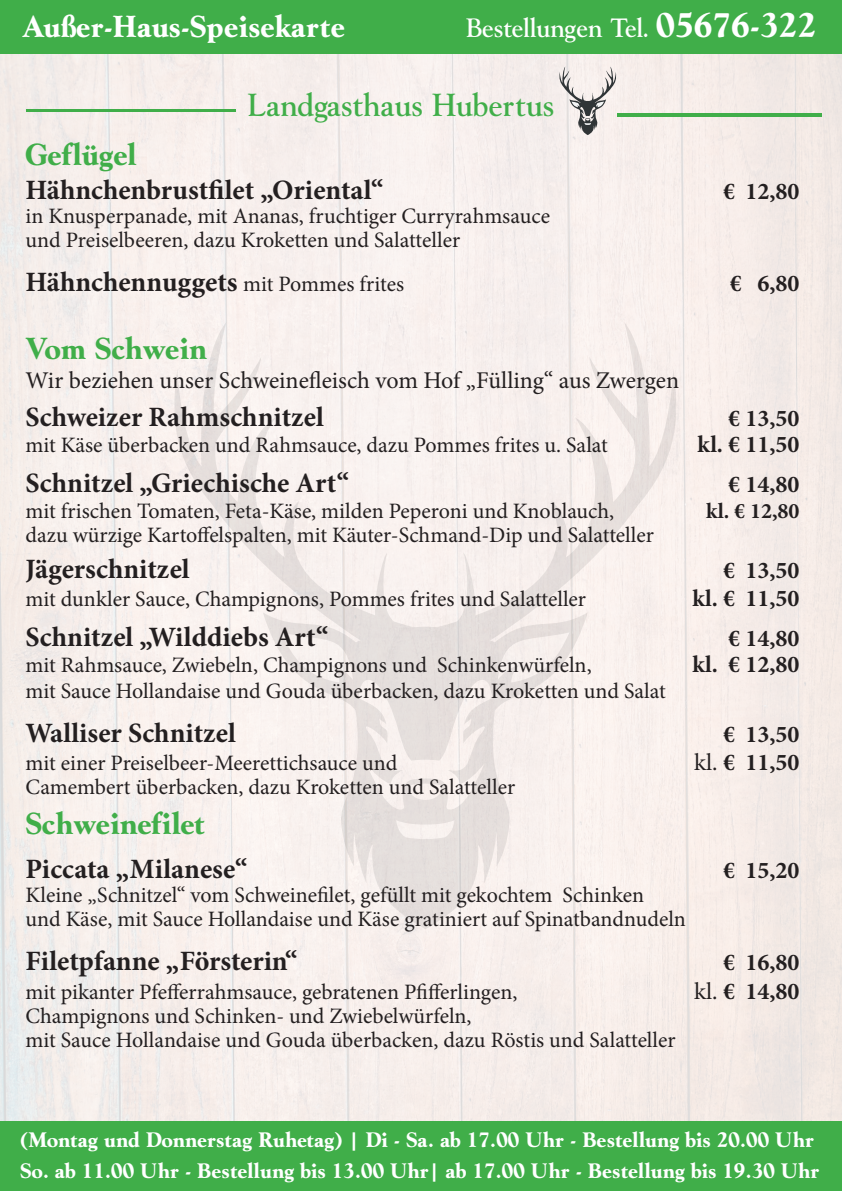
<style>
.page{position:relative;width:842px;height:1191px;background:#fff}
.page>*{position:absolute;margin:0;border:0;box-sizing:border-box;transform-origin:0 0}
.t1{font:33.6px "Goudy Light DTC";color:#40ae49}
.t2{font:32px "Goudy Bold DTC";color:#40ae49}
.t3{font:32px "Goudy Bold DTC";color:#fff}
.t4{font:700 28px "Minion Pro";color:#231f20}
.t5{font:28px "Goudy Light DTC";color:#fff}
.t6{font:700 24px "Minion Pro";color:#231f20}
.t7{font:24px "Minion Pro";letter-spacing:-.005em;color:#231f20}
.t8{font:22px/24px "Minion Pro";color:#231f20}
.t9{font:22px/30px "Goudy Bold DTC";color:#fff}
.t10{font:700 22px "Minion Pro";color:#231f20}
.s1{font-family:"Goudy Bold DTC";font-size:36px}
.s2{font-weight:400;font-size:22px}
.s3{font-weight:400}
</style>
<div class="page">
<img style="left:0;top:54px;width:842px;height:1067px">
<svg style="left:263px;top:612px;width:325px;height:317px;fill:#f7f0ed"></svg>
<svg style="left:396px;top:820px;width:58px;height:20px"></svg>
<svg style="left:281px;top:659px;width:72px;height:23px"></svg>
<svg style="left:168px;top:322px;width:245px;height:337px;fill:#f9f1ef"></svg>
<svg style="left:438px;top:322px;width:245px;height:337px;fill:#f8f0ed"></svg>
<svg style="left:498px;top:631px;width:71px;height:51px"></svg>
<svg style="left:559px;top:67px;width:58px;height:68px"></svg>
<hr style="left:26px;top:109px;width:209px;height:3px;background:#40ae49">
<hr style="left:618px;top:113px;width:204px;height:3px;background:#40ae49">
<div style="left:0;top:0;width:842px;height:54px;background:#40ae49"></div>
<div style="left:0;top:1121px;width:842px;height:70px;background:#40ae49"></div>
<h2 class="t3" style="left:22px;top:9px;width:324px">Außer-Haus-Speisekarte</h2>
<p class="t5" style="left:466px;top:13px;width:351px">Bestellungen Tel. <span class="s1">05676-322</span></p>
<h1 class="t1" style="left:248px;top:87px;width:308px">Landgasthaus Hubertus</h1>
<h2 class="t2" style="left:26px;top:137px;width:113px">Geflügel</h2>
<p class="t4" style="left:26px;top:171px;width:360px">Hähnchenbrustfilet „Oriental“</p>
<p class="t6" style="left:723px;top:175px;width:78px">€ 12,80</p>
<p class="t8" style="left:26px;top:204px;width:526px">in Knusperpanade, mit Ananas, fruchtiger Curryrahmsauce und Preiselbeeren, dazu Kroketten und Salatteller</p>
<p class="t4" style="left:26px;top:263px;width:380px">Hähnchennuggets <span class="s2">mit Pommes frites</span></p>
<p class="t6" style="left:730px;top:267px;width:71px">€ 6,80</p>
<h2 class="t2" style="left:26px;top:331px;width:183px">Vom Schwein</h2>
<p class="t7" style="left:26px;top:364px;width:655px">Wir beziehen unser Schweinefleisch vom Hof „Fülling“ aus Zwergen</p>
<p class="t4" style="left:26px;top:397px;width:300px">Schweizer Rahmschnitzel</p>
<p class="t6" style="left:728px;top:401px;width:73px">€ 13,50</p>
<p class="t8" style="left:26px;top:433px;width:584px">mit Käse überbacken und Rahmsauce, dazu Pommes frites u. Salat</p>
<p class="t6" style="left:698px;top:427px;width:103px">kl. € 11,50</p>
<p class="t4" style="left:26px;top:463px;width:325px">Schnitzel „Griechische Art“</p>
<p class="t6" style="left:728px;top:467px;width:73px">€ 14,80</p>
<p class="t8" style="left:26px;top:499px;width:590px">mit frischen Tomaten, Feta-Käse, milden Peperoni und Knoblauch,</p>
<p class="t10" style="left:706px;top:495px;width:95px">kl. € 12,80</p>
<p class="t8" style="left:26px;top:523px;width:630px">dazu würzige Kartoffelspalten, mit Käuter-Schmand-Dip und Salatteller</p>
<p class="t4" style="left:26px;top:549px;width:166px">Jägerschnitzel</p>
<p class="t6" style="left:723px;top:553px;width:78px">€ 13,50</p>
<p class="t8" style="left:26px;top:587px;width:562px">mit dunkler Sauce, Champignons, Pommes frites und Salatteller</p>
<p class="t6" style="left:692px;top:581px;width:109px">kl. € 11,50</p>
<p class="t4" style="left:26px;top:617px;width:304px">Schnitzel „Wilddiebs Art“</p>
<p class="t6" style="left:728px;top:621px;width:73px">€ 14,80</p>
<p class="t8" style="left:26px;top:653px;width:568px">mit Rahmsauce, Zwiebeln, Champignons und Schinkenwürfeln,</p>
<p class="t6" style="left:692px;top:647px;width:109px">kl. € 12,80</p>
<p class="t8" style="left:26px;top:679px;width:642px">mit Sauce Hollandaise und Gouda überbacken, dazu Kroketten und Salat</p>
<p class="t4" style="left:26px;top:713px;width:212px">Walliser Schnitzel</p>
<p class="t6" style="left:723px;top:717px;width:78px">€ 13,50</p>
<p class="t8" style="left:26px;top:751px;width:373px">mit einer Preiselbeer-Meerettichsauce und</p>
<p class="t6" style="left:694px;top:745px;width:107px"><span class="s3">kl.</span> € 11,50</p>
<p class="t8" style="left:26px;top:775px;width:491px">Camembert überbacken, dazu Kroketten und Salatteller</p>
<h2 class="t2" style="left:26px;top:805px;width:181px">Schweinefilet</h2>
<p class="t4" style="left:26px;top:849px;width:223px">Piccata „Milanese“</p>
<p class="t6" style="left:723px;top:853px;width:78px">€ 15,20</p>
<p class="t8" style="left:26px;top:883px;width:662px">Kleine „Schnitzel“ vom Schweinefilet, gefüllt mit gekochtem Schinken<br>und Käse, mit Sauce Hollandaise und Käse gratiniert auf Spinatbandnudeln</p>
<p class="t4" style="left:26px;top:941px;width:274px">Filetpfanne „Försterin“</p>
<p class="t6" style="left:723px;top:945px;width:78px">€ 16,80</p>
<p class="t8" style="left:26px;top:980px;width:493px">mit pikanter Pfefferrahmsauce, gebratenen Pfifferlingen,</p>
<p class="t6" style="left:694px;top:974px;width:107px"><span class="s3">kl.</span> € 14,80</p>
<p class="t8" style="left:26px;top:1004px;width:652px">Champignons und Schinken- und Zwiebelwürfeln,<br>mit Sauce Hollandaise und Gouda überbacken, dazu Röstis und Salatteller</p>
<p class="t9" style="left:20px;top:1125px;width:801px">(Montag und Donnerstag Ruhetag) | Di - Sa. ab 17.00 Uhr - Bestellung bis 20.00 Uhr<br>So. ab 11.00 Uhr - Bestellung bis 13.00 Uhr| ab 17.00 Uhr - Bestellung bis 19.30 Uhr</p>
</div>
